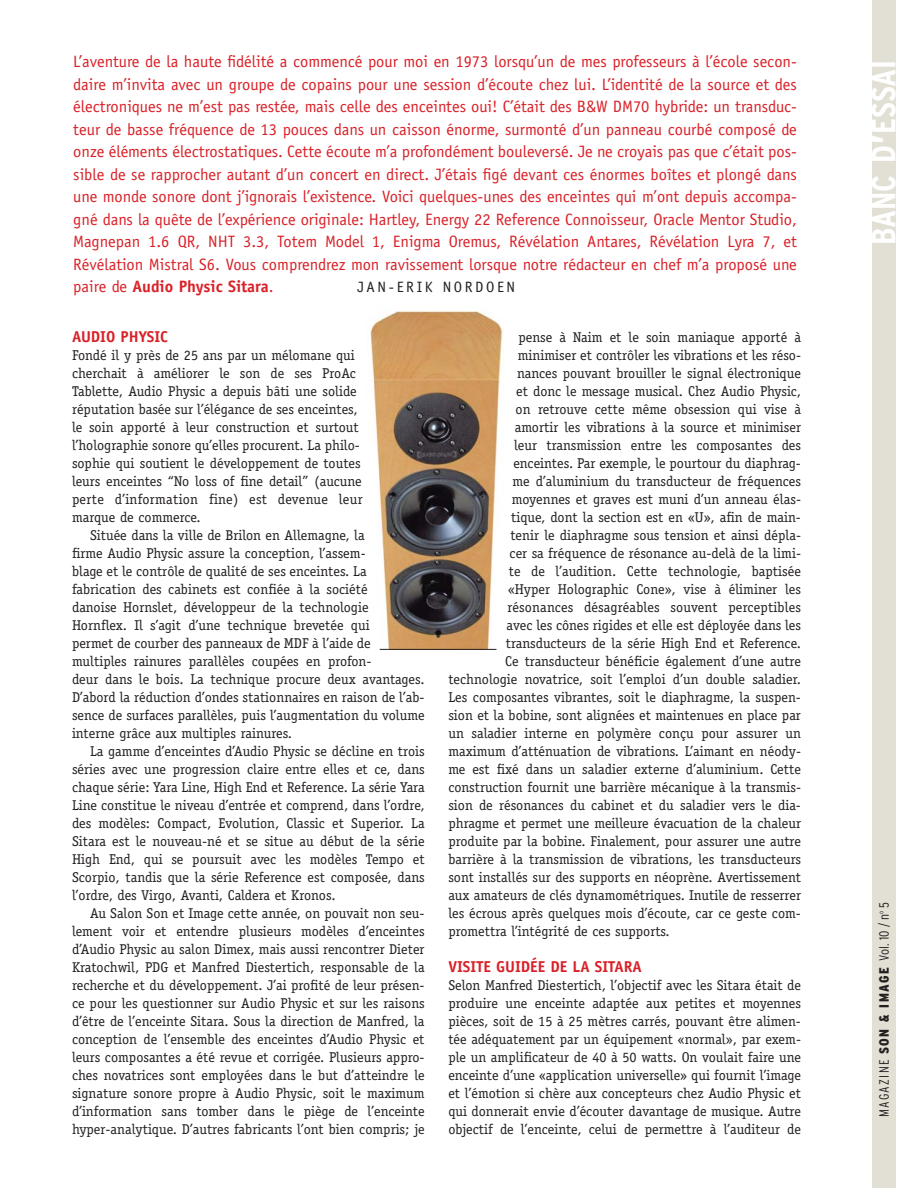
<style>
.page{position:relative;width:918px;height:1188px;background:#fff}
.page>*{position:absolute;margin:0;border:0;box-sizing:border-box;transform-origin:0 0}
.t1{font:700 condensed 33.75px "Interstate";letter-spacing:-.01em;color:#fff}
.t2{font:16.5px/22.5px "Officina Sans";color:#d92128;text-align:justify}
.t3{font:700 15.75px "Officina Sans";color:#d92128}
.t4{font:15px "Officina Sans";letter-spacing:.175em;color:#231f20}
.t5{font:14.25px/18px "Officina Serif";color:#231f20;text-align:justify}
.t6{font:14.25px "Officina Serif";letter-spacing:.02em;color:#231f20}
.t7{font:300 condensed 13.5px "Interstate";letter-spacing:.085em;color:#231f20}
.s1{font-weight:700}
.s2{font-size:45px}
.s3{font-weight:900}
</style>
<div class="page">
<img style="left:370px;top:311px;width:133px;height:338px">
<div style="left:872px;top:0;width:24px;height:1188px;background:#e2dfd5"></div>
<hr style="left:380px;top:649px;width:117px;height:1px;background:#231f20">
<p class="t2" style="left:73px;top:52px;width:725px">L’aventure de la haute fidélité a commencé pour moi en 1973 lorsqu’un de mes professeurs à l’école secon&shy;daire m’invita avec un groupe de copains pour une session d’écoute chez lui. L’identité de la source et des électroniques ne m’est pas restée, mais celle des enceintes oui! C’était des B&amp;W DM70 hybride: un transduc&shy;teur de basse fréquence de 13 pouces dans un caisson énorme, surmonté d’un panneau courbé composé de onze éléments électrostatiques. Cette écoute m’a profondément bouleversé. Je ne croyais pas que c’était pos&shy;sible de se rapprocher autant d’un concert en direct. J’étais figé devant ces énormes boîtes et plongé dans une monde sonore dont j’ignorais l’existence. Voici quelques-unes des enceintes qui m’ont depuis accompa&shy;gné dans la quête de l’expérience originale: Hartley, Energy 22 Reference Connoisseur, Oracle Mentor Studio, Magnepan 1.6 QR, NHT 3.3, Totem Model 1, Enigma Oremus, Révélation Antares, Révélation Lyra 7, et Révélation Mistral S6. Vous comprendrez mon ravissement lorsque notre rédacteur en chef m’a proposé une paire de <span class="s1">Audio Physic Sitara</span>.</p>
<p class="t4" style="left:358px;top:281px;width:159px">JAN-ERIK NORDOEN</p>
<p class="t3" style="left:72px;top:331px;width:98px">AUDIO PHYSIC</p>
<p class="t5" style="left:72px;top:347px;width:284px">Fondé il y près de 25 ans par un mélomane qui</p>
<p class="t5" style="left:72px;top:365px;width:285px">cherchait à améliorer le son de ses ProAc</p>
<p class="t5" style="left:72px;top:383px;width:286px">Tablette, Audio Physic a depuis bâti une solide</p>
<p class="t5" style="left:72px;top:401px;width:287px">réputation basée sur l’élégance de ses enceintes,</p>
<p class="t5" style="left:72px;top:419px;width:288px">le soin apporté à leur construction et surtout</p>
<p class="t5" style="left:72px;top:437px;width:289px">l’holographie sonore qu’elles procurent. La philo-</p>
<p class="t5" style="left:72px;top:455px;width:290px">sophie qui soutient le développement de toutes</p>
<p class="t5" style="left:72px;top:473px;width:291px">leurs enceintes “No loss of fine detail” (aucune</p>
<p class="t6" style="left:72px;top:494px;width:292px">perte d’information fine) est devenue leur</p>
<p class="t5" style="left:72px;top:509px;width:130px">marque de commerce.</p>
<p class="t5" style="left:90px;top:527px;width:276px">Située dans la ville de Brilon en Allemagne, la</p>
<p class="t5" style="left:72px;top:545px;width:295px">firme Audio Physic assure la conception, l’assem-</p>
<p class="t5" style="left:72px;top:563px;width:296px">blage et le contrôle de qualité de ses enceintes. La</p>
<p class="t5" style="left:72px;top:581px;width:297px">fabrication des cabinets est confiée à la société</p>
<p class="t5" style="left:72px;top:599px;width:298px">danoise Hornslet, développeur de la technologie</p>
<p class="t5" style="left:72px;top:617px;width:299px">Hornflex. Il s’agit d’une technique brevetée qui</p>
<p class="t5" style="left:72px;top:635px;width:300px">permet de courber des panneaux de MDF à l’aide de</p>
<p class="t5" style="left:72px;top:653px;width:301px">multiples rainures parallèles coupées en profon-</p>
<p class="t5" style="left:72px;top:671px;width:354px">deur dans le bois. La technique procure deux avantages.</p>
<p class="t5" style="left:72px;top:689px;width:354px">D’abord la réduction d’ondes stationnaires en raison de l’ab-</p>
<p class="t5" style="left:72px;top:707px;width:354px">sence de surfaces parallèles, puis l’augmentation du volume</p>
<p class="t5" style="left:72px;top:725px;width:222px">interne grâce aux multiples rainures.</p>
<p class="t5" style="left:90px;top:743px;width:336px">La gamme d’enceintes d’Audio Physic se décline en trois</p>
<p class="t5" style="left:72px;top:761px;width:354px">séries avec une progression claire entre elles et ce, dans</p>
<p class="t5" style="left:72px;top:779px;width:354px">chaque série: Yara Line, High End et Reference. La série Yara</p>
<p class="t5" style="left:72px;top:797px;width:354px">Line constitue le niveau d’entrée et comprend, dans l’ordre,</p>
<p class="t5" style="left:72px;top:815px;width:354px">des modèles: Compact, Evolution, Classic et Superior. La</p>
<p class="t5" style="left:72px;top:833px;width:354px">Sitara est le nouveau-né et se situe au début de la série</p>
<p class="t5" style="left:72px;top:851px;width:354px">High End, qui se poursuit avec les modèles Tempo et</p>
<p class="t5" style="left:72px;top:869px;width:354px">Scorpio, tandis que la série Reference est composée, dans</p>
<p class="t5" style="left:72px;top:887px;width:265px">l’ordre, des Virgo, Avanti, Caldera et Kronos.</p>
<p class="t5" style="left:90px;top:905px;width:336px">Au Salon Son et Image cette année, on pouvait non seu-</p>
<p class="t5" style="left:72px;top:923px;width:354px">lement voir et entendre plusieurs modèles d’enceintes</p>
<p class="t5" style="left:72px;top:941px;width:354px">d’Audio Physic au salon Dimex, mais aussi rencontrer Dieter</p>
<p class="t5" style="left:72px;top:959px;width:354px">Kratochwil, PDG et Manfred Diestertich, responsable de la</p>
<p class="t5" style="left:72px;top:977px;width:354px">recherche et du développement. J’ai profité de leur présen-</p>
<p class="t5" style="left:72px;top:995px;width:354px">ce pour les questionner sur Audio Physic et sur les raisons</p>
<p class="t5" style="left:72px;top:1013px;width:354px">d’être de l’enceinte Sitara. Sous la direction de Manfred, la</p>
<p class="t5" style="left:72px;top:1031px;width:354px">conception de l’ensemble des enceintes d’Audio Physic et</p>
<p class="t5" style="left:72px;top:1049px;width:354px">leurs composantes a été revue et corrigée. Plusieurs appro-</p>
<p class="t5" style="left:72px;top:1067px;width:354px">ches novatrices sont employées dans le but d’atteindre le</p>
<p class="t5" style="left:72px;top:1085px;width:354px">signature sonore propre à Audio Physic, soit le maximum</p>
<p class="t5" style="left:72px;top:1103px;width:354px">d’information sans tomber dans le piège de l’enceinte</p>
<p class="t5" style="left:72px;top:1121px;width:354px">hyper-analytique. D’autres fabricants l’ont bien compris; je</p>
<p class="t5" style="left:519px;top:329px;width:284px">pense à Naim et le soin maniaque apporté à</p>
<p class="t5" style="left:518px;top:347px;width:285px">minimiser et contrôler les vibrations et les réso-</p>
<p class="t5" style="left:517px;top:365px;width:285px">nances pouvant brouiller le signal électronique</p>
<p class="t5" style="left:516px;top:383px;width:286px">et donc le message musical. Chez Audio Physic,</p>
<p class="t5" style="left:516px;top:401px;width:287px">on retrouve cette même obsession qui vise à</p>
<p class="t5" style="left:515px;top:419px;width:288px">amortir les vibrations à la source et minimiser</p>
<p class="t5" style="left:514px;top:437px;width:288px">leur transmission entre les composantes des</p>
<p class="t5" style="left:513px;top:455px;width:289px">enceintes. Par exemple, le pourtour du diaphrag-</p>
<p class="t5" style="left:513px;top:473px;width:290px">me d’aluminium du transducteur de fréquences</p>
<p class="t5" style="left:512px;top:491px;width:291px">moyennes et graves est muni d’un anneau élas-</p>
<p class="t5" style="left:511px;top:509px;width:291px">tique, dont la section est en «U», afin de main-</p>
<p class="t5" style="left:510px;top:527px;width:292px">tenir le diaphragme sous tension et ainsi dépla-</p>
<p class="t5" style="left:510px;top:545px;width:293px">cer sa fréquence de résonance au-delà de la limi-</p>
<p class="t5" style="left:509px;top:563px;width:294px">te de l’audition. Cette technologie, baptisée</p>
<p class="t5" style="left:508px;top:581px;width:294px">«Hyper Holographic Cone», vise à éliminer les</p>
<p class="t5" style="left:507px;top:599px;width:295px">résonances désagréables souvent perceptibles</p>
<p class="t5" style="left:507px;top:617px;width:296px">avec les cônes rigides et elle est déployée dans les</p>
<p class="t5" style="left:506px;top:635px;width:297px">transducteurs de la série High End et Reference.</p>
<p class="t5" style="left:505px;top:653px;width:297px">Ce transducteur bénéficie également d’une autre</p>
<p class="t5" style="left:448px;top:671px;width:354px">technologie novatrice, soit l’emploi d’un double saladier.</p>
<p class="t5" style="left:448px;top:689px;width:354px">Les composantes vibrantes, soit le diaphragme, la suspen-</p>
<p class="t5" style="left:448px;top:707px;width:354px">sion et la bobine, sont alignées et maintenues en place par</p>
<p class="t5" style="left:448px;top:725px;width:354px">un saladier interne en polymère conçu pour assurer un</p>
<p class="t5" style="left:448px;top:743px;width:354px">maximum d’atténuation de vibrations. L’aimant en néody-</p>
<p class="t5" style="left:448px;top:761px;width:354px">me est fixé dans un saladier externe d’aluminium. Cette</p>
<p class="t5" style="left:448px;top:779px;width:354px">construction fournit une barrière mécanique à la transmis-</p>
<p class="t5" style="left:448px;top:797px;width:354px">sion de résonances du cabinet et du saladier vers le dia-</p>
<p class="t5" style="left:448px;top:815px;width:354px">phragme et permet une meilleure évacuation de la chaleur</p>
<p class="t5" style="left:448px;top:833px;width:354px">produite par la bobine. Finalement, pour assurer une autre</p>
<p class="t5" style="left:448px;top:851px;width:354px">barrière à la transmission de vibrations, les transducteurs</p>
<p class="t5" style="left:448px;top:869px;width:354px">sont installés sur des supports en néoprène. Avertissement</p>
<p class="t5" style="left:448px;top:887px;width:354px">aux amateurs de clés dynamométriques. Inutile de resserrer</p>
<p class="t5" style="left:448px;top:905px;width:354px">les écrous après quelques mois d’écoute, car ce geste com-</p>
<p class="t5" style="left:448px;top:923px;width:223px">promettra l’intégrité de ces supports.</p>
<p class="t3" style="left:448px;top:961px;width:195px">VISITE GUIDÉE DE LA SITARA</p>
<p class="t5" style="left:448px;top:977px;width:354px">Selon Manfred Diestertich, l’objectif avec les Sitara était de produire une enceinte adaptée aux petites et moyennes pièces, soit de 15 à 25 mètres carrés, pouvant être alimen&shy;tée adéquatement par un équipement «normal», par exem&shy;ple un amplificateur de 40 à 50 watts. On voulait faire une enceinte d’une «application universelle» qui fournit l’image et l’émotion si chère aux concepteurs chez Audio Physic et qui donnerait envie d’écouter davantage de musique. Autre objectif de l’enceinte, celui de permettre à l’auditeur de</p>
<p class="t1" style="left:871px;top:245px;width:187px;rotate:-90deg">BANC D<span class="s2">’</span>ESSAI</p>
<p class="t7" style="left:879px;top:1117px;width:216px;rotate:-90deg">MAGAZINE <span class="s3">SON &amp; IMAGE</span> Vol. 10 / n<sup>o</sup> 5</p>
</div>
